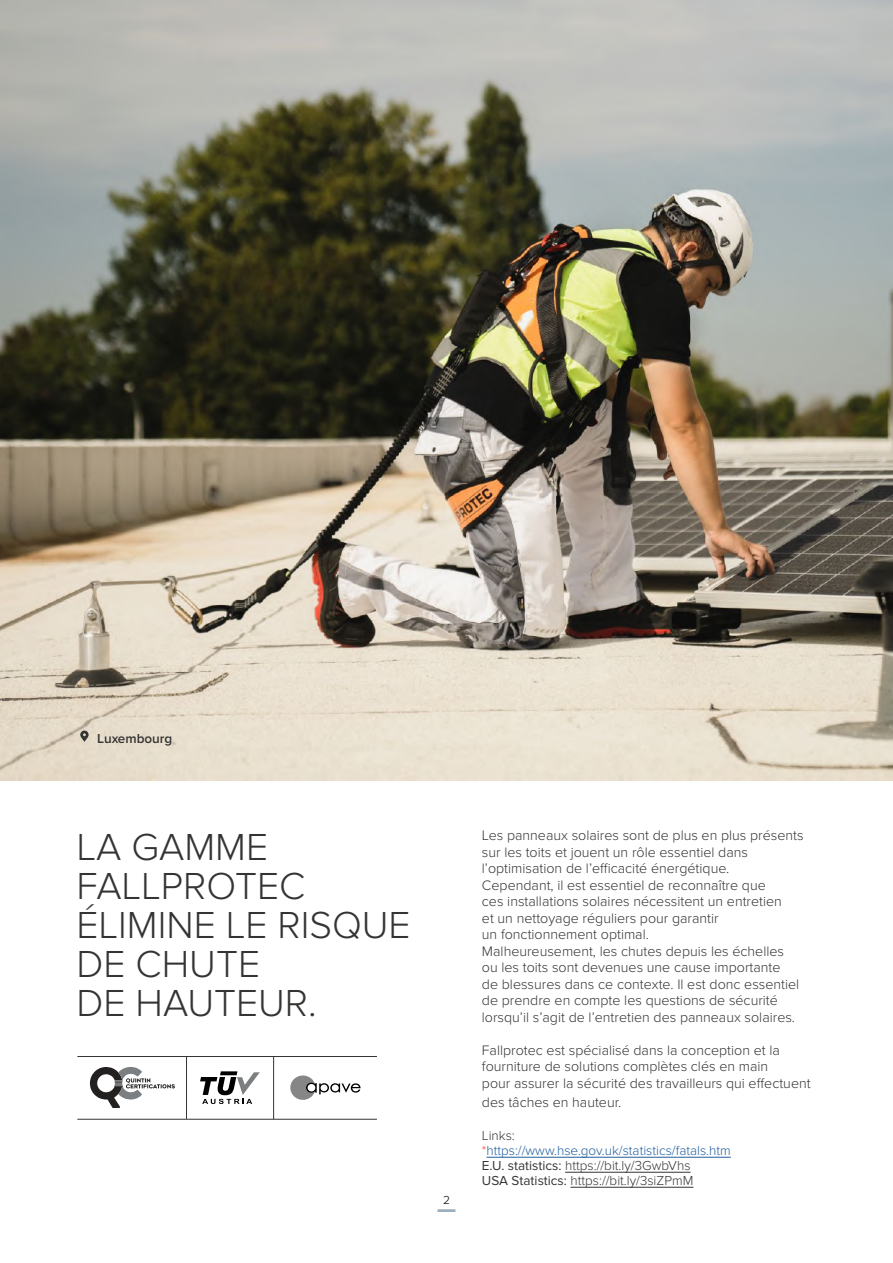
<style>
.page{position:relative;width:893px;height:1263px;background:#fff}
.page>*{position:absolute;margin:0;border:0;box-sizing:border-box;transform-origin:0 0}
.t1{font:300 39px/39px "Proxima Nova";color:#343433}
.t2{font:300 14.25px/16.5px "Proxima Nova";color:#343433}
.t3{font:300 13.5px/15px "Proxima Nova";color:#343433}
.t4{font:600 13.5px "Proxima Nova A";color:#343433}
.t5{font:300 12px "Proxima Nova";color:#000}
.s1{color:#f0493e}
.s2{color:#215e9e}
.s3{font-weight:400}
</style>
<div class="page">
<hr style="left:437px;top:1209px;width:18px;height:3px;background:#9badbc">
<img style="left:0;top:0;width:893px;height:780px">
<svg style="left:290px;top:1075px;width:71px;height:25px"></svg>
<svg style="left:80px;top:730px;width:9px;height:12px"></svg>
<hr style="left:77px;top:1056px;width:300px;height:1px;background:#343433">
<hr style="left:77px;top:1119px;width:300px;height:1px;background:#343433">
<hr style="left:273px;top:1057px;width:1px;height:62px;background:#343433">
<hr style="left:186px;top:1057px;width:1px;height:62px;background:#343433">
<svg style="left:90px;top:1067px;width:85px;height:41px"></svg>
<svg style="left:200px;top:1071px;width:60px;height:33px"></svg>
<hr style="left:486px;top:1157px;width:245px;height:1px;background:#215e9e">
<hr style="left:565px;top:1172px;width:125px;height:1px;background:#343433">
<hr style="left:570px;top:1187px;width:123px;height:1px;background:#343433">
<p class="t4" style="left:97px;top:730px;width:77px">Luxembourg</p>
<h1 class="t1" style="left:77px;top:828px;width:336px">LA GAMME<br>FALLPROTEC<br>ÉLIMINE LE RISQUE<br>DE CHUTE<br>DE HAUTEUR.</h1>
<p class="t5" style="left:443px;top:1193px;width:8px">2</p>
<p class="t2" style="left:482px;top:827px;width:323px">Les panneaux solaires sont de plus en plus présents sur les toits et jouent un rôle essentiel dans l’optimisation de l’efficacité énergétique.<br>Cependant, il est essentiel de reconnaître que<br>ces installations solaires nécessitent un entretien<br>et un nettoyage réguliers pour garantir<br>un fonctionnement optimal.<br>Malheureusement, les chutes depuis les échelles<br>ou les toits sont devenues une cause importante<br>de blessures dans ce contexte. Il est donc essentiel de prendre en compte les questions de sécurité lorsqu’il s’agit de l’entretien des panneaux solaires.</p>
<p class="t2" style="left:482px;top:1042px;width:330px">Fallprotec est spécialisé dans la conception et la fourniture de solutions complètes clés en main<br>pour assurer la sécurité des travailleurs qui effectuent</p>
<p class="t2" style="left:482px;top:1094px;width:141px">des tâches en hauteur.</p>
<p class="t3" style="left:482px;top:1128px;width:250px">Links: <span class="s1">*</span><span class="s2">https://www.hse.gov.uk/statistics/fatals.htm </span><span class="s3">E.U. statistics:</span> https://bit.ly/3GwbVhs<br><span class="s3">USA Statistics:</span> https://bit.ly/3siZPmM</p>
</div>
